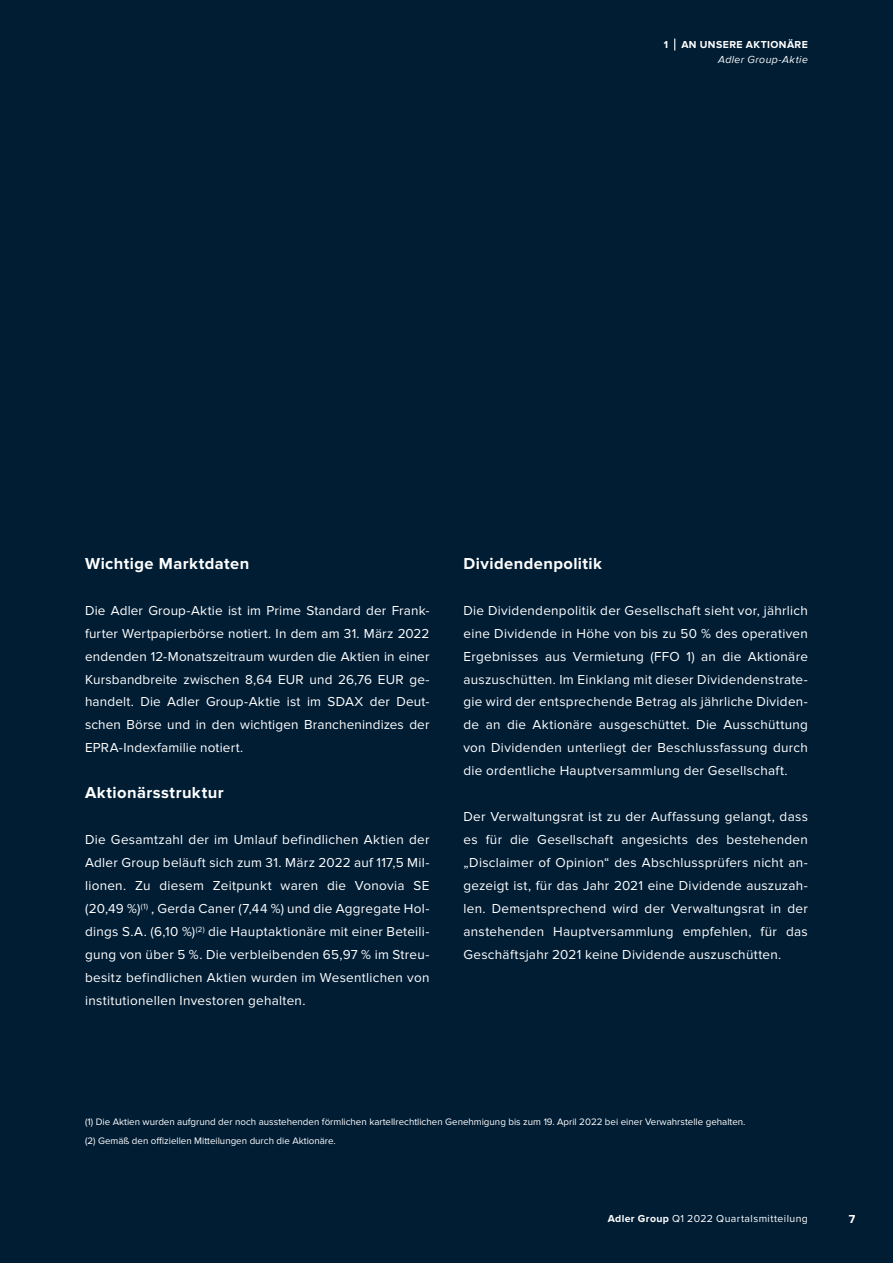
<style>
.page{position:relative;width:893px;height:1263px;background:#001d34}
.page>*{position:absolute;margin:0;border:0;box-sizing:border-box;transform-origin:0 0}
.Subheadline{font:700 16.5px "Proxima Nova";letter-spacing:.025em;color:#fff}
.Fließtext{font:13.5px/23px "Proxima Nova";letter-spacing:.02em;color:#fff;text-align:justify}
.Imagepart_-_text{font:13.5px/23px "Proxima Nova";letter-spacing:.02em;color:#fff;text-align:justify}
.t1{font:700 12px "Proxima Nova";color:#fff}
.t2{font:700 10.5px/15px "Proxima Nova";letter-spacing:.04em;color:#fff;text-align:right}
.t3{font:10.5px "Proxima Nova";letter-spacing:.04em;color:#fff}
.Imagepart_-_footnote{font:9.75px "Proxima Nova";color:#fff}
.s1{font-weight:400;font-style:italic}
.s2{font-weight:700}
</style>
<div class="page">
<svg style="left:674px;top:39px;width:1px;height:12px"></svg>
<p class="t2" style="left:664px;top:38px;width:6px">1</p>
<p class="t2" style="left:681px;top:38px;width:128px">AN UNSERE AKTIONÄRE<br><span class="s1">Adler Group-Aktie</span></p>
<p class="Subheadline" style="left:85px;top:554px;width:166px">Wichtige Marktdaten</p>
<p class="Fließtext" style="left:85px;top:599px;width:346px">Die Adler Group-Aktie ist im Prime Standard der Frank&shy;furter Wertpapierbörse notiert. In dem am 31. März 2022 endenden 12-Monatszeitraum wurden die Aktien in einer Kursbandbreite zwischen 8,64 EUR und 26,76 EUR ge&shy;handelt. Die Adler Group-Aktie ist im SDAX der Deut&shy;schen Börse und in den wichtigen Branchenindizes der EPRA-Indexfamilie notiert.</p>
<p class="Subheadline" style="left:85px;top:783px;width:140px">Aktionärsstruktur</p>
<p class="Imagepart_-_text" style="left:85px;top:828px;width:346px">Die Gesamtzahl der im Umlauf befindlichen Aktien der Adler Group beläuft sich zum 31. März 2022 auf 117,5 Mil&shy;lionen. Zu diesem Zeitpunkt waren die Vonovia SE (20,49 %)<sup>(1)</sup> , Gerda Caner (7,44 %) und die Aggregate Hol&shy;dings S.A. (6,10 %)<sup>(2)</sup> die Hauptaktionäre mit einer Beteili&shy;gung von über 5 %. Die verbleibenden 65,97 % im Streu&shy;besitz befindlichen Aktien wurden im Wesentlichen von institutionellen Investoren gehalten.</p>
<p class="Subheadline" style="left:463px;top:554px;width:140px">Dividendenpolitik</p>
<p class="Fließtext" style="left:463px;top:599px;width:346px">Die Dividendenpolitik der Gesellschaft sieht vor, jährlich eine Dividende in Höhe von bis zu 50 % des operativen Ergebnisses aus Vermietung (FFO 1) an die Aktionäre auszuschütten. Im Einklang mit dieser Dividendenstrate&shy;gie wird der entsprechende Betrag als jährliche Dividen&shy;de an die Aktionäre ausgeschüttet. Die Ausschüttung von Dividenden unterliegt der Beschlussfassung durch die ordentliche Hauptversammlung der Gesellschaft.</p>
<p class="Fließtext" style="left:463px;top:805px;width:346px">Der Verwaltungsrat ist zu der Auffassung gelangt, dass es für die Gesellschaft angesichts des bestehenden „Disclaimer of Opinion“ des Abschlussprüfers nicht an&shy;gezeigt ist, für das Jahr 2021 eine Dividende auszuzah&shy;len. Dementsprechend wird der Verwaltungsrat in der anstehenden Hauptversammlung empfehlen, für das Geschäftsjahr 2021 keine Dividende auszuschütten.</p>
<p class="Imagepart_-_footnote" style="left:85px;top:1116px;width:662px">(1) Die Aktien wurden aufgrund der noch ausstehenden förmlichen kartellrechtlichen Genehmigung bis zum 19. April 2022 bei einer Verwahrstelle gehalten.</p>
<p class="Imagepart_-_footnote" style="left:85px;top:1135px;width:252px">(2) Gemäß den offiziellen Mitteilungen durch die Aktionäre.</p>
<p class="t3" style="left:608px;top:1213px;width:202px"><span class="s2">Adler Group</span> Q1 2022 Quartalsmitteilung</p>
<p class="t1" style="left:849px;top:1212px;width:8px">7</p>
</div>
